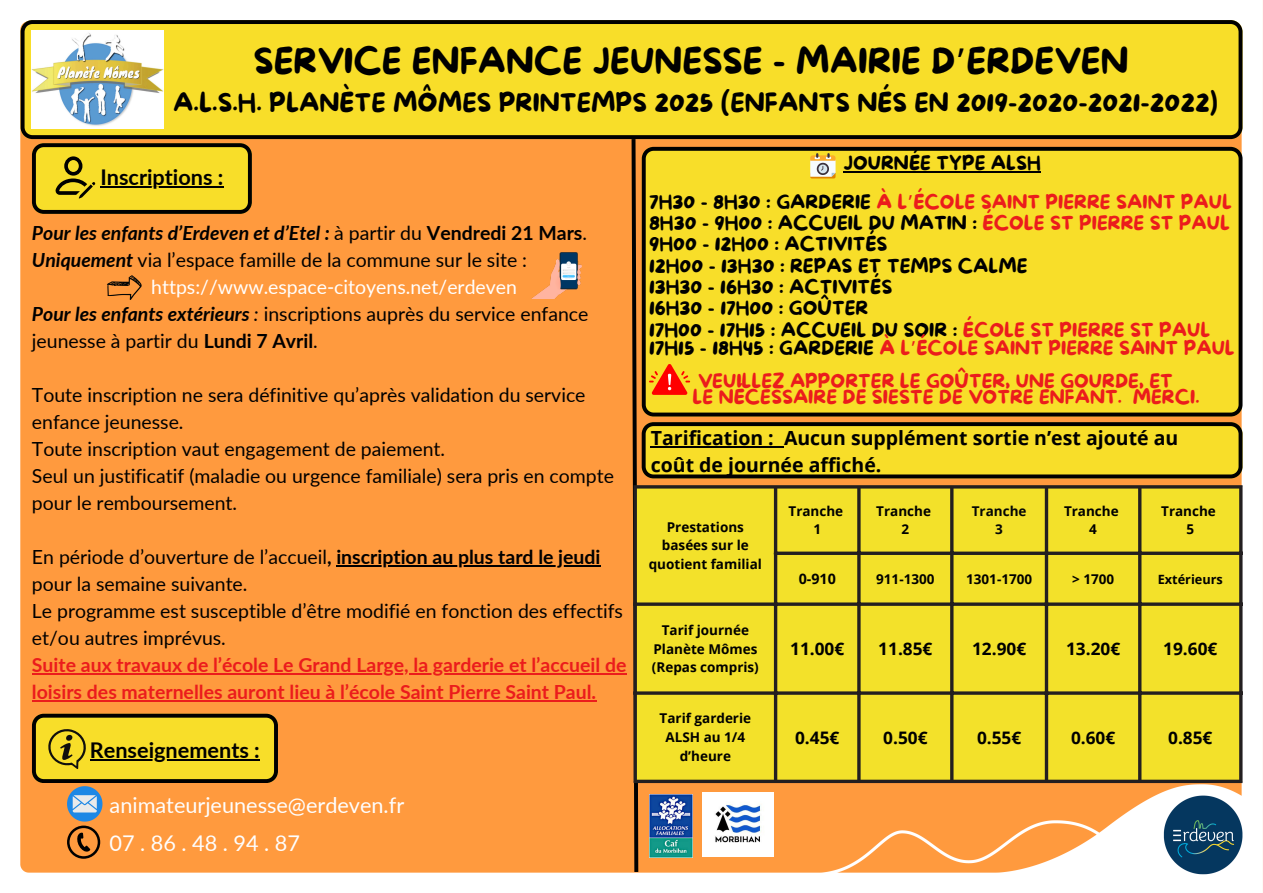
<style>
.page{position:relative;width:1263px;height:893px;background:#fff}
.page>*{position:absolute;margin:0;border:0;box-sizing:border-box;transform-origin:0 0}
.t1{font:35.03px "More Sugar";color:#000}
.t2{font:25.28px "More Sugar";color:#000}
.t3{font:21.67px "Lato";color:#fefefe}
.t4{font:700 21.67px "Lato";color:#000}
.t5{font:700 19.5px/27px "Open Sans";color:#000}
.t6{font:19.42px/27px "Lato";color:#000}
.t7{font:700 19.42px/27px "Lato";color:#eb1c1c}
.t8{font:italic 700 19.42px "Lato";color:#000}
.t9{font:19.42px "Lato";color:#fff}
.t10{font:18.98px/21.3px "More Sugar";color:#000}
.t11{font:18.98px/16.4px "More Sugar";color:#eb1c1c}
.t12{font:700 17.25px "Open Sans";color:#000}
.t13{font:700 14.25px "Open Sans";color:#000}
.t14{font:700 13.5px/18.6px "Open Sans";color:#000;text-align:center}
.t15{font:700 13.5px "Open Sans";color:#040606}
.t16{font:700 12.75px "Open Sans";color:#000}
.s1{font-family:"Noto Sans Gurmukhi"}
.s2{font-weight:400;font-style:normal}
.s3{font-style:normal}
.s4{font-weight:700;font-style:italic}
.s5{font-style:italic}
.s6{font-weight:700}
.s7{color:#eb1c1c}
.s8{font-family:"Noto Sans Gurmukhi";color:#eb1c1c}
.s9{color:#000}
</style>
<div class="page">
<div style="left:20px;top:26px;width:1223px;height:847px;background:#ff9a3e"></div>
<hr style="left:336px;top:565px;width:265px;height:2px;background:#000">
<hr style="left:32px;top:673px;width:594px;height:2px;background:#eb1c1c">
<hr style="left:32px;top:700px;width:564px;height:2px;background:#eb1c1c">
<div style="left:21px;top:20px;width:1221px;height:119px;background:#f8de29"></div>
<img style="left:32px;top:31px;width:132px;height:97px">
<img style="left:531px;top:252px;width:50px;height:46px">
<svg style="left:32px;top:143px;width:220px;height:71px;background:#cbb521"></svg>
<svg style="left:107px;top:275px;width:35px;height:25px"></svg>
<svg style="left:32px;top:713px;width:246px;height:145px;background:#e0a634"></svg>
<svg style="left:629px;top:135px;width:613px;height:740px;background:#e2c632"></svg>
<p class="t1" style="left:253px;top:42px;width:877px">SERVICE ENFANCE JEUNESSE - MAIRIE D<span class="s1">’</span>ERDEVEN</p>
<p class="t2" style="left:173px;top:89px;width:1046px">A.L.S.H. PLANÈTE MÔMES PRINTEMPS 2025 (ENFANTS NÉS EN 2019-2020-2021-2022)</p>
<h1 class="t4" style="left:100px;top:164px;width:125px">Inscriptions :</h1>
<h1 class="t8" style="left:32px;top:221px;width:557px">Pour les enfants d’Erdeven et d’Etel : <span class="s2">à partir du</span> <span class="s3">Vendredi 21 Mars</span><span class="s2">.</span></h1>
<h2 class="t6" style="left:32px;top:246px;width:497px"><span class="s4">Uniquement</span> via l’espace famille de la commune sur le site :</h2>
<p class="t9" style="left:151px;top:275px;width:367px">https://www.espace-citoyens.net/erdeven</p>
<p class="t6" style="left:32px;top:300px;width:558px"><span class="s4">Pour les enfants extérieurs</span> <span class="s5">:</span> inscriptions auprès du service enfance jeunesse à partir du <span class="s6">Lundi 7 Avril</span>.</p>
<p class="t6" style="left:32px;top:381px;width:555px">Toute inscription ne sera définitive qu’après validation du service enfance jeunesse.</p>
<p class="t6" style="left:32px;top:435px;width:415px">Toute inscription vaut engagement de paiement.</p>
<h5 class="t6" style="left:32px;top:462px;width:583px">Seul un justificatif (maladie ou urgence familiale) sera pris en compte pour le remboursement.</h5>
<h5 class="t6" style="left:32px;top:543px;width:570px">En période d’ouverture de l’accueil<span class="s6">, inscription au plus tard le jeudi</span></h5>
<h5 class="t6" style="left:32px;top:570px;width:592px">pour la semaine suivante.<br>Le programme est susceptible d’être modifié en fonction des effectifs et/ou autres imprévus.</h5>
<p class="t7" style="left:32px;top:651px;width:596px">Suite aux travaux de l’école Le Grand Large, la garderie et l’accueil de loisirs des maternelles auront lieu à l’école Saint Pierre Saint Paul.</p>
<p class="t4" style="left:90px;top:737px;width:171px">Renseignements :</p>
<p class="t3" style="left:110px;top:791px;width:296px">animateurjeunesse@erdeven.fr</p>
<p class="t3" style="left:110px;top:829px;width:192px">07.86.48.94.87</p>
<p class="t10" style="left:843px;top:153px;width:199px">JOURNÉE TYPE ALSH</p>
<p class="t10" style="left:649px;top:192px;width:584px">7H30 - 8H30 : GARDERIE <span class="s7">À L</span><span class="s8">’</span><span class="s7">ÉCOLE SAINT PIERRE SAINT PAUL </span>8H30 - 9H00 : ACCUEIL DU MATIN : <span class="s7">ÉCOLE ST PIERRE ST PAUL </span>9H00 - 12H00 : ACTIVITÉS<br>12H00 - 13H30 : REPAS ET TEMPS CALME<br>13H30 - 16H30 : ACTIVITÉS<br>16H30 - 17H00 : GOÛTER<br>17H00 - 17H15 : ACCUEIL DU SOIR : <span class="s7">ÉCOLE ST PIERRE ST PAUL</span></p>
<p class="t11" style="left:649px;top:341px;width:587px"><span class="s9">17H15 - 18H45 : GARDERIE</span> À L<span class="s1">’</span>ÉCOLE SAINT PIERRE SAINT PAUL</p>
<p class="t11" style="left:692px;top:374px;width:508px">VEUILLEZ APPORTER LE GOÛTER, UNE GOURDE, ET<br>LE NÉCESSAIRE DE SIESTE DE VOTRE ENFANT. MERCI.</p>
<p class="t5" style="left:651px;top:423px;width:529px">Tarification : Aucun supplément sortie n’est ajouté au coût de journée affiché.</p>
<p class="t14" style="left:649px;top:517px;width:115px">Prestations basées sur le quotient familial</p>
<p class="t14" style="left:662px;top:620px;width:89px">Tarif journée</p>
<p class="t14" style="left:653px;top:639px;width:105px">Planète Mômes</p>
<p class="t14" style="left:652px;top:657px;width:108px">(Repas compris)</p>
<p class="t14" style="left:660px;top:709px;width:93px">Tarif garderie<br>ALSH au 1/4 d’heure</p>
<p class="t14" style="left:788px;top:501px;width:56px">Tranche</p>
<p class="t14" style="left:813px;top:519px;width:9px">1</p>
<p class="t14" style="left:876px;top:501px;width:56px">Tranche</p>
<h3 class="t14" style="left:901px;top:519px;width:9px">2</h3>
<h4 class="t15" style="left:972px;top:501px;width:56px">Tranche</h4>
<h4 class="t15" style="left:995px;top:520px;width:9px">3</h4>
<p class="t14" style="left:1064px;top:501px;width:56px">Tranche</p>
<p class="t14" style="left:1089px;top:519px;width:9px">4</p>
<p class="t14" style="left:1161px;top:501px;width:56px">Tranche</p>
<p class="t14" style="left:1186px;top:519px;width:9px">5</p>
<p class="t13" style="left:799px;top:568px;width:39px">0-910</p>
<p class="t14" style="left:876px;top:569px;width:60px">911-1300</p>
<h6 class="t14" style="left:966px;top:569px;width:67px">1301-1700</h6>
<p class="t14" style="left:1072px;top:569px;width:43px">&gt; 1700</p>
<p class="t16" style="left:1158px;top:570px;width:67px">Extérieurs</p>
<p class="t12" style="left:790px;top:637px;width:56px">11.00€</p>
<p class="t12" style="left:878px;top:637px;width:56px">11.85€</p>
<p class="t12" style="left:972px;top:637px;width:56px">12.90€</p>
<p class="t12" style="left:1066px;top:637px;width:56px">13.20€</p>
<p class="t12" style="left:1163px;top:637px;width:56px">19.60€</p>
<p class="t12" style="left:795px;top:725px;width:46px">0.45€</p>
<p class="t12" style="left:883px;top:725px;width:46px">0.50€</p>
<p class="t12" style="left:977px;top:725px;width:46px">0.55€</p>
<p class="t12" style="left:1071px;top:725px;width:46px">0.60€</p>
<p class="t12" style="left:1168px;top:725px;width:46px">0.85€</p>
</div>
